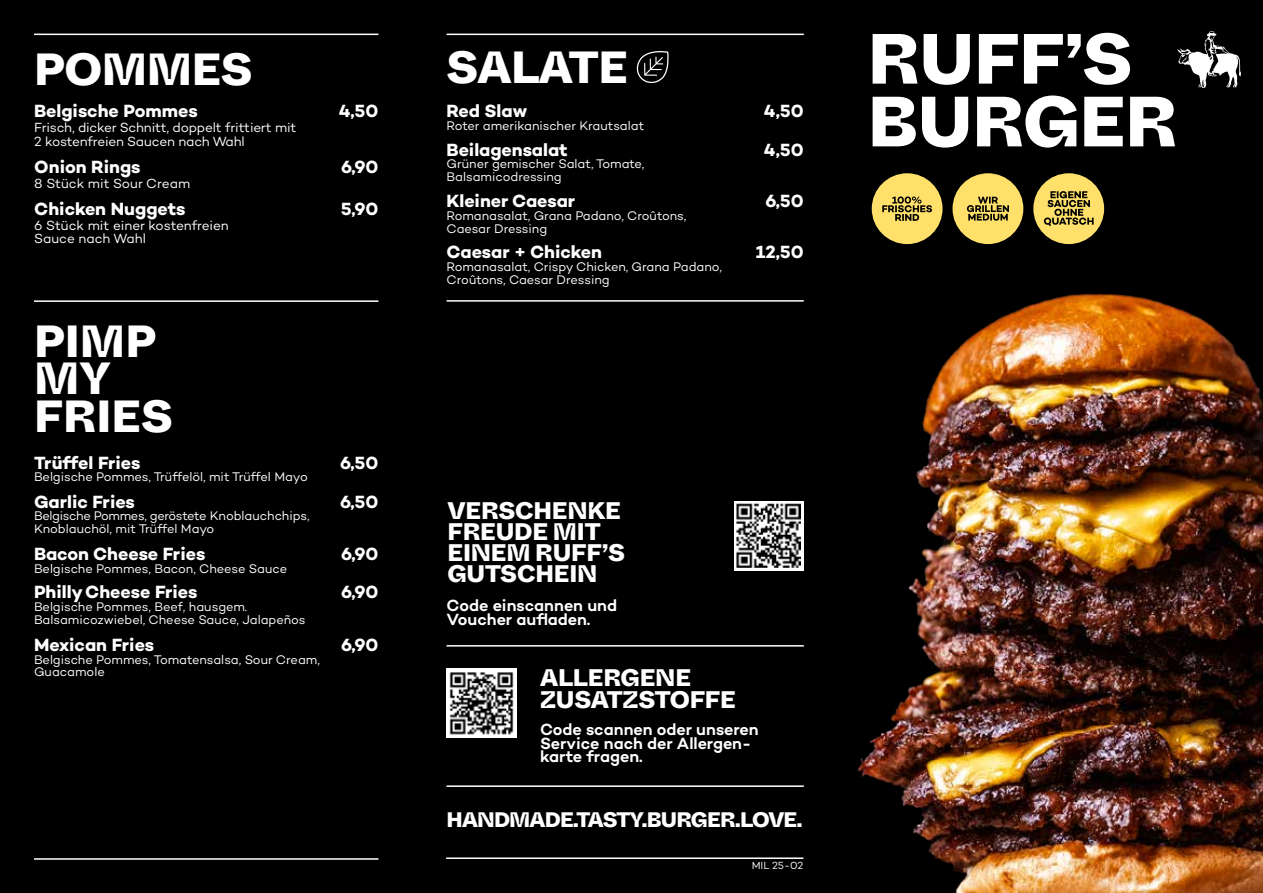
<style>
.page{position:relative;width:1263px;height:893px;background:#000}
.page>*{position:absolute;margin:0;border:0;box-sizing:border-box;transform-origin:0 0}
.t1{font:800 70.95px/62.7px "ABC Whyte Inktrap";letter-spacing:-.01em;color:#fff}
.t2{font:800 45px/37.5px "ABC Whyte Inktrap";letter-spacing:-.01em;color:#fff}
.t3{font:800 24px/21px "ABC Whyte Inktrap";letter-spacing:-.01em;color:#fff}
.t4{font:800 21px "ABC Whyte Inktrap";letter-spacing:-.04em;color:#fff}
.t5{font:700 18px "Campton";letter-spacing:-.005em;color:#fff}
.t6{font:600 16.5px/13.5px "Campton";letter-spacing:-.005em;color:#fff}
.t7{font:13.5px/13.5px "Campton";letter-spacing:-.01em;color:#fff}
.t8{font:12.75px/12.8px "Campton";letter-spacing:-.005em;color:#fff}
.t9{font:10.5px "Campton";letter-spacing:-.01em;color:#fff}
</style>
<div class="page">
<img style="left:858px;top:294px;width:405px;height:599px">
<hr style="left:447px;top:34px;width:357px;height:1px;background:#fff">
<hr style="left:447px;top:300px;width:357px;height:2px;background:#fff">
<hr style="left:34px;top:34px;width:344px;height:1px;background:#fff">
<hr style="left:34px;top:300px;width:344px;height:2px;background:#fff">
<hr style="left:34px;top:858px;width:344px;height:2px;background:#fff">
<hr style="left:446px;top:857px;width:357px;height:2px;background:#fff">
<hr style="left:446px;top:785px;width:358px;height:2px;background:#fff">
<hr style="left:446px;top:645px;width:358px;height:2px;background:#fff">
<img style="left:446px;top:668px;width:70px;height:70px">
<svg style="left:734px;top:501px;width:69px;height:69px"></svg>
<img style="left:737px;top:504px;width:64px;height:63px">
<svg style="left:1177px;top:31px;width:64px;height:57px"></svg>
<div style="left:872px;top:173px;width:70px;height:71px;background:#ffe06a;border-radius:50%"></div>
<div style="left:952px;top:173px;width:71px;height:71px;background:#ffe06a;border-radius:50%"></div>
<div style="left:1033px;top:173px;width:71px;height:71px;background:#ffe06a;border-radius:50%"></div>
<svg style="left:882px;top:196px;width:50px;height:25px"></svg>
<svg style="left:967px;top:197px;width:42px;height:24px"></svg>
<svg style="left:1044px;top:191px;width:49px;height:35px"></svg>
<svg style="left:636px;top:51px;width:33px;height:33px"></svg>
<h2 class="t2" style="left:34px;top:51px;width:106px">POMMES</h2>
<h3 class="t5" style="left:34px;top:100px;width:165px">Belgische Pommes</h3>
<h3 class="t5" style="left:339px;top:100px;width:41px">4,50</h3>
<p class="t7" style="left:34px;top:121px;width:264px">Frisch, dicker Schnitt, doppelt frittiert mit<br>2 kostenfreien Saucen nach Wahl</p>
<h3 class="t5" style="left:34px;top:155px;width:108px">Onion Rings</h3>
<h3 class="t5" style="left:341px;top:155px;width:39px">6,90</h3>
<p class="t7" style="left:34px;top:176px;width:157px">8 Stück mit Sour Cream</p>
<h3 class="t5" style="left:34px;top:197px;width:153px">Chicken Nuggets</h3>
<h3 class="t5" style="left:341px;top:197px;width:39px">5,90</h3>
<p class="t7" style="left:34px;top:218px;width:196px">6 Stück mit einer kostenfreien<br>Sauce nach Wahl</p>
<h2 class="t2" style="left:34px;top:323px;width:140px">PIMP<br>MY<br>FRIES</h2>
<h3 class="t5" style="left:34px;top:451px;width:108px">Trüffel Fries</h3>
<h3 class="t5" style="left:340px;top:451px;width:40px">6,50</h3>
<p class="t8" style="left:34px;top:470px;width:275px">Belgische Pommes, Trüffelöl, mit Trüffel Mayo</p>
<h3 class="t5" style="left:34px;top:490px;width:102px">Garlic Fries</h3>
<h3 class="t5" style="left:340px;top:490px;width:40px">6,50</h3>
<p class="t8" style="left:34px;top:509px;width:277px">Belgische Pommes, geröstete Knoblauchchips,<br>Knoblauchöl, mit Trüffel Mayo</p>
<h3 class="t5" style="left:34px;top:542px;width:173px">Bacon Cheese Fries</h3>
<h3 class="t5" style="left:341px;top:542px;width:39px">6,90</h3>
<p class="t8" style="left:34px;top:562px;width:255px">Belgische Pommes, Bacon, Cheese Sauce</p>
<h3 class="t5" style="left:34px;top:581px;width:165px">Philly Cheese Fries</h3>
<h3 class="t5" style="left:341px;top:581px;width:39px">6,90</h3>
<p class="t8" style="left:34px;top:600px;width:273px">Belgische Pommes, Beef, hausgem.<br>Balsamicozwiebel, Cheese Sauce, Jalapeños</p>
<h3 class="t5" style="left:34px;top:633px;width:122px">Mexican Fries</h3>
<h3 class="t5" style="left:341px;top:633px;width:39px">6,90</h3>
<p class="t8" style="left:34px;top:653px;width:287px">Belgische Pommes, Tomatensalsa, Sour Cream,<br>Guacamole</p>
<h2 class="t2" style="left:447px;top:49px;width:178px">SALATE</h2>
<h3 class="t5" style="left:447px;top:100px;width:82px">Red Slaw</h3>
<h3 class="t5" style="left:764px;top:100px;width:41px">4,50</h3>
<p class="t8" style="left:447px;top:119px;width:199px">Roter amerikanischer Krautsalat</p>
<h3 class="t5" style="left:447px;top:138px;width:123px">Beilagensalat</h3>
<h3 class="t5" style="left:764px;top:138px;width:41px">4,50</h3>
<p class="t8" style="left:447px;top:157px;width:199px">Grüner gemischer Salat, Tomate,<br>Balsamicodressing</p>
<h3 class="t5" style="left:447px;top:190px;width:130px">Kleiner Caesar</h3>
<h3 class="t5" style="left:765px;top:190px;width:40px">6,50</h3>
<p class="t8" style="left:447px;top:209px;width:241px">Romanasalat, Grana Padano, Croûtons,<br>Caesar Dressing</p>
<h3 class="t5" style="left:447px;top:241px;width:157px">Caesar + Chicken</h3>
<h3 class="t5" style="left:756px;top:241px;width:49px">12,50</h3>
<p class="t8" style="left:447px;top:260px;width:277px">Romanasalat, Crispy Chicken, Grana Padano,<br>Croûtons, Caesar Dressing</p>
<h3 class="t3" style="left:447px;top:500px;width:179px">VERSCHENKE<br>FREUDE MIT<br>EINEM RUFF’S<br>GUTSCHEIN</h3>
<p class="t6" style="left:447px;top:599px;width:172px">Code einscannen und<br>Voucher aufladen.</p>
<h3 class="t3" style="left:540px;top:667px;width:166px;line-height:22.5px">ALLERGENE<br>ZUSATZSTOFFE</h3>
<p class="t6" style="left:540px;top:723px;width:220px">Code scannen oder unseren<br>Service nach der Allergen&shy;karte fragen.</p>
<h3 class="t4" style="left:446px;top:805px;width:358px">HANDMADE.TASTY.BURGE R.LOVE.</h3>
<p class="t9" style="left:752px;top:859px;width:53px">MIL 25-02</p>
<h1 class="t1" style="left:867px;top:29px;width:304px">RUFF’S<br>BURGER</h1>
</div>
